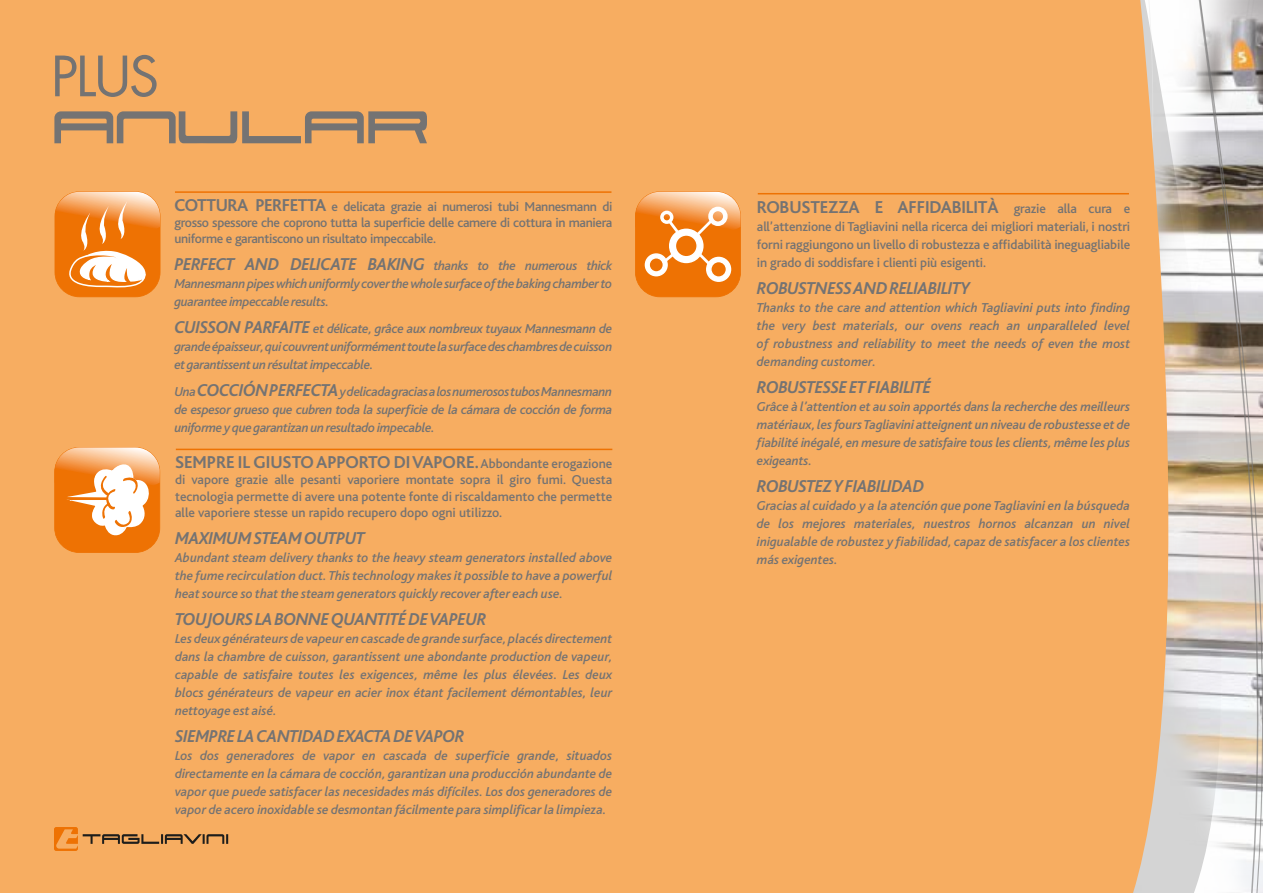
<style>
.page{position:relative;width:1263px;height:893px;background:#fff}
.page>*{position:absolute;margin:0;border:0;box-sizing:border-box;transform-origin:0 0}
.t1{font:54px "Futura";color:#747373}
.t2{font:italic 700 18px "Bliss";letter-spacing:-.025em;color:#747373;scale:.96 1}
.t3{font:700 18px "Bliss";letter-spacing:-.01em;color:#747373}
.t4{font:italic 500 13.5px/18px "Bliss";letter-spacing:-.01em;color:#747373;text-align:justify}
.t5{font:500 13.5px/16.2px "Bliss";letter-spacing:-.01em;color:#747373;text-align:justify}
.s1{font-weight:700;font-size:18px}
.s2{font-weight:500;font-size:13.5px}
</style>
<div class="page">
<div style="left:0;top:0;width:1137px;height:893px;background:#f7ad61"></div>
<svg style="left:1137px;top:0;width:126px;height:893px;background:#dbab7b"></svg>
<svg style="left:1139px;top:0;width:121px;height:893px"></svg>
<svg style="left:54px;top:827px;width:174px;height:24px;background:#d7944f"></svg>
<svg style="left:54px;top:111px;width:373px;height:32px;background:#bd9368"></svg>
<img style="left:1253px;top:240px;width:10px;height:559px">
<hr style="left:758px;top:193px;width:371px;height:1px;background:#ee7203">
<svg style="left:635px;top:191px;width:106px;height:106px;background:#f39949"></svg>
<hr style="left:176px;top:449px;width:436px;height:1px;background:#ee7203">
<svg style="left:54px;top:447px;width:106px;height:106px"></svg>
<hr style="left:175px;top:191px;width:436px;height:2px;background:#ee7203">
<svg style="left:55px;top:191px;width:105px;height:106px;background:#f39b4d"></svg>
<h1 class="t1" style="left:51px;top:39px;width:110px">PLUS</h1>
<p class="t5" style="left:174px;top:199px;width:440px"><span class="s1">COTTURA PERFETTA</span> e delicata grazie ai numerosi tubi Mannesmann di grosso spessore che coprono tutta la superficie delle camere di cottura in maniera uniforme e garantiscono un risultato impeccabile.</p>
<h2 class="t2" style="left:174px;top:255px;width:458px">PERFECT AND DELICATE BAKING <span class="s2">thanks to the numerous thick</span></h2>
<p class="t4" style="left:174px;top:275px;width:439px">Mannesmann pipes which uniformly cover the whole surface of the baking chamber to guarantee impeccable results.</p>
<p class="t4" style="left:174px;top:320px;width:439px"><span class="s1">CUISSON PARFAITE</span> et délicate, grâce aux nombreux tuyaux Mannesmann de grande épaisseur, qui couvrent uniformément toute la surface des chambres de cuisson et garantissent un résultat impeccable.</p>
<p class="t4" style="left:174px;top:383px;width:439px">Una <span class="s1">COCCIÓN PERFECTA</span> y delicada gracias a los numerosos tubos Mannesmann de espesor grueso que cubren toda la superficie de la cámara de cocción de forma uniforme y que garantizan un resultado impecable.</p>
<h2 class="t3" style="left:175px;top:453px;width:439px">SEMPRE IL GIUSTO APPORTO DI VAPORE. <span class="s2">Abbondante erogazione</span></h2>
<p class="t5" style="left:175px;top:472px;width:439px">di vapore grazie alle pesanti vaporiere montate sopra il giro fumi. Questa tecnologia permette di avere una potente fonte di riscaldamento che permette alle vaporiere stesse un rapido recupero dopo ogni utilizzo.</p>
<h2 class="t2" style="left:175px;top:529px;width:199px">MAXIMUM STEAM OUTPUT</h2>
<p class="t4" style="left:175px;top:549px;width:439px">Abundant steam delivery thanks to the heavy steam generators installed above the fume recirculation duct. This technology makes it possible to have a powerful heat source so that the steam generators quickly recover after each use.</p>
<h2 class="t2" style="left:175px;top:610px;width:326px">TOUJOURS LA BONNE QUANTITÉ DE VAPEUR</h2>
<p class="t4" style="left:175px;top:630px;width:439px">Les deux générateurs de vapeur en cascade de grande surface, placés directement dans la chambre de cuisson, garantissent une abondante production de vapeur, capable de satisfaire toutes les exigences, même les plus élevées. Les deux blocs générateurs de vapeur en acier inox étant facilement démontables, leur nettoyage est aisé.</p>
<h2 class="t2" style="left:175px;top:727px;width:303px">SIEMPRE LA CANTIDAD EXACTA DE VAPOR</h2>
<p class="t4" style="left:175px;top:747px;width:439px">Los dos generadores de vapor en cascada de superficie grande, situados directamente en la cámara de cocción, garantizan una producción abundante de vapor que puede satisfacer las necesidades más difíciles. Los dos generadores de vapor de acero inoxidable se desmontan fácilmente para simplificar la limpieza.</p>
<h2 class="t3" style="left:757px;top:197px;width:375px">ROBUSTEZZA E AFFIDABILITÀ <span class="s2">grazie alla cura e</span></h2>
<p class="t5" style="left:757px;top:217px;width:375px;line-height:18px">all’attenzione di Tagliavini nella ricerca dei migliori materiali, i nostri forni raggiungono un livello di robustezza e affidabilità ineguagliabile in grado di soddisfare i clienti più esigenti.</p>
<h2 class="t2" style="left:757px;top:278px;width:223px">ROBUSTNESS AND RELIABILITY</h2>
<p class="t4" style="left:757px;top:298px;width:375px">Thanks to the care and attention which Tagliavini puts into finding the very best materials, our ovens reach an unparalleled level of robustness and reliability to meet the needs of even the most demanding customer.</p>
<h2 class="t2" style="left:757px;top:377px;width:183px">ROBUSTESSE ET FIABILITÉ</h2>
<p class="t4" style="left:757px;top:397px;width:375px">Grâce à l’attention et au soin apportés dans la recherche des meilleurs matériaux, les fours Tagliavini atteignent un niveau de robustesse et de fiabilité inégalé, en mesure de satisfaire tous les clients, même les plus exigeants.</p>
<h2 class="t2" style="left:757px;top:476px;width:176px">ROBUSTEZ Y FIABILIDAD</h2>
<p class="t4" style="left:757px;top:496px;width:375px">Gracias al cuidado y a la atención que pone Tagliavini en la búsqueda de los mejores materiales, nuestros hornos alcanzan un nivel inigualable de robustez y fiabilidad, capaz de satisfacer a los clientes más exigentes.</p>
</div>
